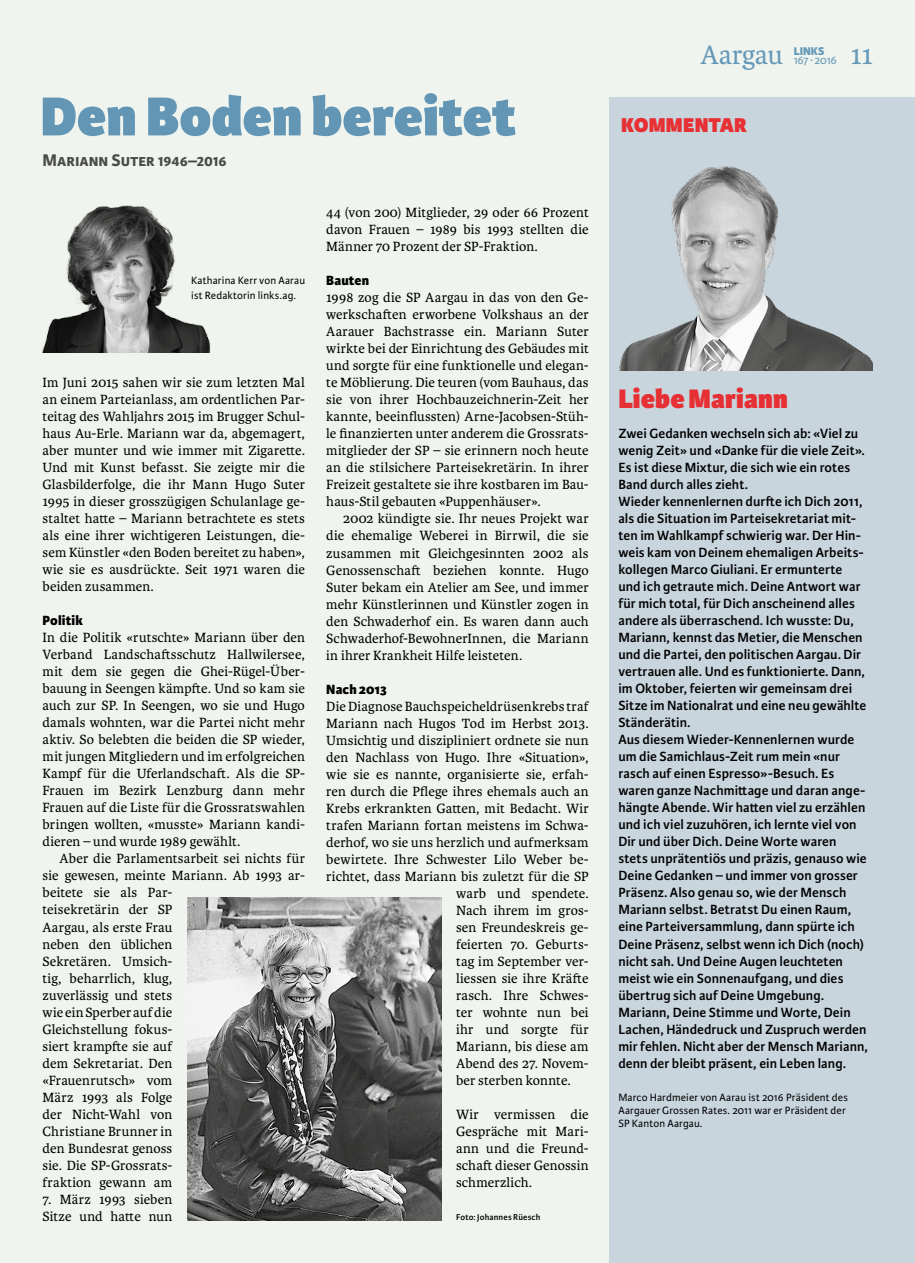
<style>
.page{position:relative;width:915px;height:1263px;background:#fff}
.page>*{position:absolute;margin:0;border:0;box-sizing:border-box;transform-origin:0 0}
.t1{font:800 58.5px "Karmina Sans";color:#6396b5}
.t2{font:800 28.5px "Karmina Sans";letter-spacing:.005em;color:#e73034}
.t3{font:28.5px "Karmina";letter-spacing:-.005em;color:#6599b9}
.t4{font:800 21.3px "Karmina Sans";letter-spacing:.005em;color:#e73034}
.t5{font:700 18px "Karmina Sans";color:#4a4a49}
.t6{font:14.25px/17px "Karmina";letter-spacing:.01em;color:#000;text-align:justify}
.t7{font:600 14.25px/17px "Karmina Sans";letter-spacing:.005em;color:#000}
.t8{font:800 14.25px "Karmina Sans";letter-spacing:.01em;color:#000}
.t9{font:12px "Karmina Sans";letter-spacing:-.04em;color:#6599b9}
.t10{font:800 12px "Karmina Sans";color:#6599b9}
.t11{font:11.25px/12.8px "Karmina Sans";letter-spacing:.01em;color:#000}
.t12{font:600 9px "Karmina Sans";letter-spacing:.02em;color:#000}
</style>
<div class="page">
<div style="left:0;top:0;width:914px;height:1263px;background:#f0f4ee"></div>
<img style="left:187px;top:897px;width:254px;height:323px">
<div style="left:609px;top:98px;width:305px;height:1165px;background:#c8d5dd"></div>
<img style="left:42px;top:205px;width:169px;height:148px">
<img style="left:619px;top:166px;width:253px;height:204px">
<h1 class="t1" style="left:40px;top:82px;width:477px">Den Boden bereitet</h1>
<p class="t5" style="left:43px;top:150px;width:185px">Mariann Suter 1946–2016</p>
<p class="t11" style="left:191px;top:274px;width:115px;line-height:14.2px">Katharina Kerr von Aarau ist Redaktorin links.ag.</p>
<p class="t6" style="left:43px;top:374px;width:264px">Im Juni 2015 sahen wir sie zum letzten Mal an einem Parteianlass, am ordentlichen Par&shy;teitag des Wahljahrs 2015 im Brugger Schul&shy;haus Au-Erle. Mariann war da, abgemagert, aber munter und wie immer mit Zigarette.<br>Und mit Kunst befasst. Sie zeigte mir die Glasbilderfolge, die ihr Mann Hugo Suter 1995 in dieser grosszügigen Schulanlage ge&shy;staltet hatte – Mariann betrachtete es stets als eine ihrer wichtigeren Leistungen, die&shy;sem Künstler «den Boden bereitet zu haben», wie sie es ausdrückte. Seit 1971 waren die beiden zusammen.</p>
<p class="t8" style="left:43px;top:612px;width:42px">Politik</p>
<p class="t6" style="left:43px;top:629px;width:264px">In die Politik «rutschte» Mariann über den Verband Landschaftsschutz Hallwilersee, mit dem sie gegen die Ghei-Rügel-Über&shy;bauung in Seengen kämpfte. Und so kam sie auch zur SP. In Seengen, wo sie und Hugo damals wohnten, war die Partei nicht mehr aktiv. So belebten die beiden die SP wieder, mit jungen Mitgliedern und im erfolgreichen Kampf für die Uferlandschaft. Als die SP-Frauen im Bezirk Lenzburg dann mehr Frauen auf die Liste für die Grossratswahlen bringen wollten, «musste» Mariann kandi&shy;dieren – und wurde 1989 gewählt.</p>
<p class="t6" style="left:43px;top:850px;width:264px;text-align:left;text-indent:17px">Aber die Parlamentsarbeit sei nichts für sie gewesen, meinte Mariann. Ab 1993 ar&shy;beitete sie als Par-<br>teisekretärin der SP<br>Aargau, als erste Frau<br>neben den üblichen<br>Sekretären. Umsich-<br>tig, beharrlich, klug,<br>zuverlässig und stets<br>wie ein Sperber auf die<br>Gleichstellung fokus-<br>siert krampfte sie auf<br>dem Sekretariat. Den<br>«Frauenrutsch» vom<br>März 1993 als Folge<br>der Nicht-Wahl von<br>Christiane Brunner in<br>den Bundesrat genoss<br>sie. Die SP-Grossrats-<br>fraktion gewann am</p>
<p class="t6" style="left:43px;top:1191px;width:131px">7. März 1993 sieben<br>Sitze und hatte nun</p>
<p class="t6" style="left:326px;top:204px;width:264px">44 (von 200) Mitglieder, 29 oder 66 Prozent davon Frauen – 1989 bis 1993 stellten die Männer 70 Prozent der SP-Fraktion.</p>
<p class="t8" style="left:326px;top:272px;width:44px">Bauten</p>
<p class="t6" style="left:326px;top:289px;width:264px">1998 zog die SP Aargau in das von den Ge&shy;werkschaften erworbene Volkshaus an der Aarauer Bachstrasse ein. Mariann Suter wirkte bei der Einrichtung des Gebäudes mit und sorgte für eine funktionelle und elegan&shy;te Möblierung. Die teuren (vom Bauhaus, das sie von ihrer Hochbauzeichnerin-Zeit her kannte, beeinflussten) Arne-Jacobsen-Stüh&shy;le finanzierten unter anderem die Grossrats&shy;mitglieder der SP – sie erinnern noch heute an die stilsichere Parteisekretärin. In ihrer Freizeit gestaltete sie ihre kostbaren im Bau&shy;haus-Stil gebauten «Puppenhäuser».</p>
<p class="t6" style="left:326px;top:511px;width:264px;text-indent:17px">2002 kündigte sie. Ihr neues Projekt war die ehemalige Weberei in Birrwil, die sie zusammen mit Gleichgesinnten 2002 als Genossenschaft beziehen konnte. Hugo Suter bekam ein Atelier am See, und immer mehr Künstlerinnen und Künstler zogen in den Schwaderhof ein. Es waren dann auch Schwaderhof-BewohnerInnen, die Mariann in ihrer Krankheit Hilfe leisteten.</p>
<p class="t8" style="left:326px;top:681px;width:62px">Nach 2013</p>
<p class="t6" style="left:326px;top:698px;width:264px">Die Diagnose Bauchspeicheldrüsenkrebs traf</p>
<p class="t6" style="left:326px;top:715px;width:264px">Mariann nach Hugos Tod im Herbst 2013.</p>
<p class="t6" style="left:326px;top:732px;width:264px">Umsichtig und diszipliniert ordnete sie nun</p>
<p class="t6" style="left:326px;top:749px;width:264px">den Nachlass von Hugo. Ihre «Situation»,</p>
<p class="t6" style="left:326px;top:766px;width:264px">wie sie es nannte, organisierte sie, erfah-</p>
<p class="t6" style="left:326px;top:783px;width:264px">ren durch die Pflege ihres ehemals auch an</p>
<p class="t6" style="left:326px;top:800px;width:264px">Krebs erkrankten Gatten, mit Bedacht. Wir</p>
<p class="t6" style="left:326px;top:817px;width:264px">trafen Mariann fortan meistens im Schwa-</p>
<p class="t6" style="left:326px;top:834px;width:264px">derhof, wo sie uns herzlich und aufmerksam</p>
<p class="t6" style="left:326px;top:851px;width:264px">bewirtete. Ihre Schwester Lilo Weber be-</p>
<p class="t6" style="left:326px;top:868px;width:264px">richtet, dass Mariann bis zuletzt für die SP</p>
<p class="t6" style="left:456px;top:885px;width:134px">warb und spendete.</p>
<p class="t6" style="left:456px;top:902px;width:134px">Nach ihrem im gros-</p>
<p class="t6" style="left:456px;top:919px;width:134px">sen Freundeskreis ge-</p>
<p class="t6" style="left:456px;top:936px;width:131px">feierten 70. Geburts--</p>
<p class="t6" style="left:456px;top:953px;width:134px">tag im September ver-</p>
<p class="t6" style="left:456px;top:970px;width:134px">liessen sie ihre Kräfte</p>
<p class="t6" style="left:456px;top:987px;width:134px">rasch. Ihre Schwes-</p>
<p class="t6" style="left:456px;top:1004px;width:134px">ter wohnte nun bei</p>
<p class="t6" style="left:456px;top:1021px;width:134px">ihr und sorgte für</p>
<p class="t6" style="left:456px;top:1038px;width:134px">Mariann, bis diese am</p>
<p class="t6" style="left:456px;top:1055px;width:134px">Abend des 27. Novem-</p>
<p class="t6" style="left:456px;top:1072px;width:116px">ber sterben konnte.</p>
<p class="t6" style="left:456px;top:1106px;width:134px">Wir vermissen die Gespräche mit Mari&shy;ann und die Freund&shy;schaft dieser Genossin schmerzlich.</p>
<p class="t12" style="left:456px;top:1212px;width:86px">Foto: Johannes Rüesch</p>
<h2 class="t3" style="left:700px;top:39px;width:84px">Aargau</h2>
<p class="t10" style="left:793px;top:44px;width:32px">LINKS</p>
<p class="t9" style="left:793px;top:53px;width:45px">167 ∙ 2016</p>
<h2 class="t3" style="left:850px;top:39px;width:24px">11</h2>
<h3 class="t4" style="left:621px;top:112px;width:127px">KOMMENTAR</h3>
<h2 class="t2" style="left:618px;top:382px;width:171px">Liebe Mariann</h2>
<p class="t7" style="left:618px;top:425px;width:251px">Zwei Gedanken wechseln sich ab: «Viel zu wenig Zeit» und «Danke für die viele Zeit».<br>Es ist diese Mixtur, die sich wie ein rotes Band durch alles zieht.<br>Wieder kennenlernen durfte ich Dich 2011, als die Situation im Parteisekretariat mit&shy;ten im Wahlkampf schwierig war. Der Hin&shy;weis kam von Deinem ehemaligen Arbeits&shy;kollegen Marco Giuliani. Er ermunterte und ich getraute mich. Deine Antwort war für mich total, für Dich anscheinend alles andere als überraschend. Ich wusste: Du, Mariann, kennst das Metier, die Menschen und die Partei, den politischen Aargau. Dir vertrauen alle. Und es funktionierte. Dann, im Oktober, feierten wir gemeinsam drei Sitze im Nationalrat und eine neu gewählte Ständerätin.<br>Aus diesem Wieder-Kennenlernen wurde um die Samichlaus-Zeit rum mein «nur rasch auf einen Espresso»-Besuch. Es waren ganze Nachmittage und daran ange&shy;hängte Abende. Wir hatten viel zu erzählen und ich viel zuzuhören, ich lernte viel von Dir und über Dich. Deine Worte waren stets unprätentiös und präzis, genauso wie Deine Gedanken – und immer von grosser Präsenz. Also genau so, wie der Mensch Mariann selbst. Betratst Du einen Raum, eine Parteiversammlung, dann spürte ich Deine Präsenz, selbst wenn ich Dich (noch) nicht sah. Und Deine Augen leuchteten meist wie ein Sonnenaufgang, und dies übertrug sich auf Deine Umgebung.<br>Mariann, Deine Stimme und Worte, Dein Lachen, Händedruck und Zuspruch werden mir fehlen. Nicht aber der Mensch Mariann, denn der bleibt präsent, ein Leben lang.</p>
<p class="t11" style="left:618px;top:1091px;width:231px">Marco Hardmeier von Aarau ist 2016 Präsident des<br>Aargauer Grossen Rates. 2011 war er Präsident der<br>SP Kanton Aargau.</p>
</div>
